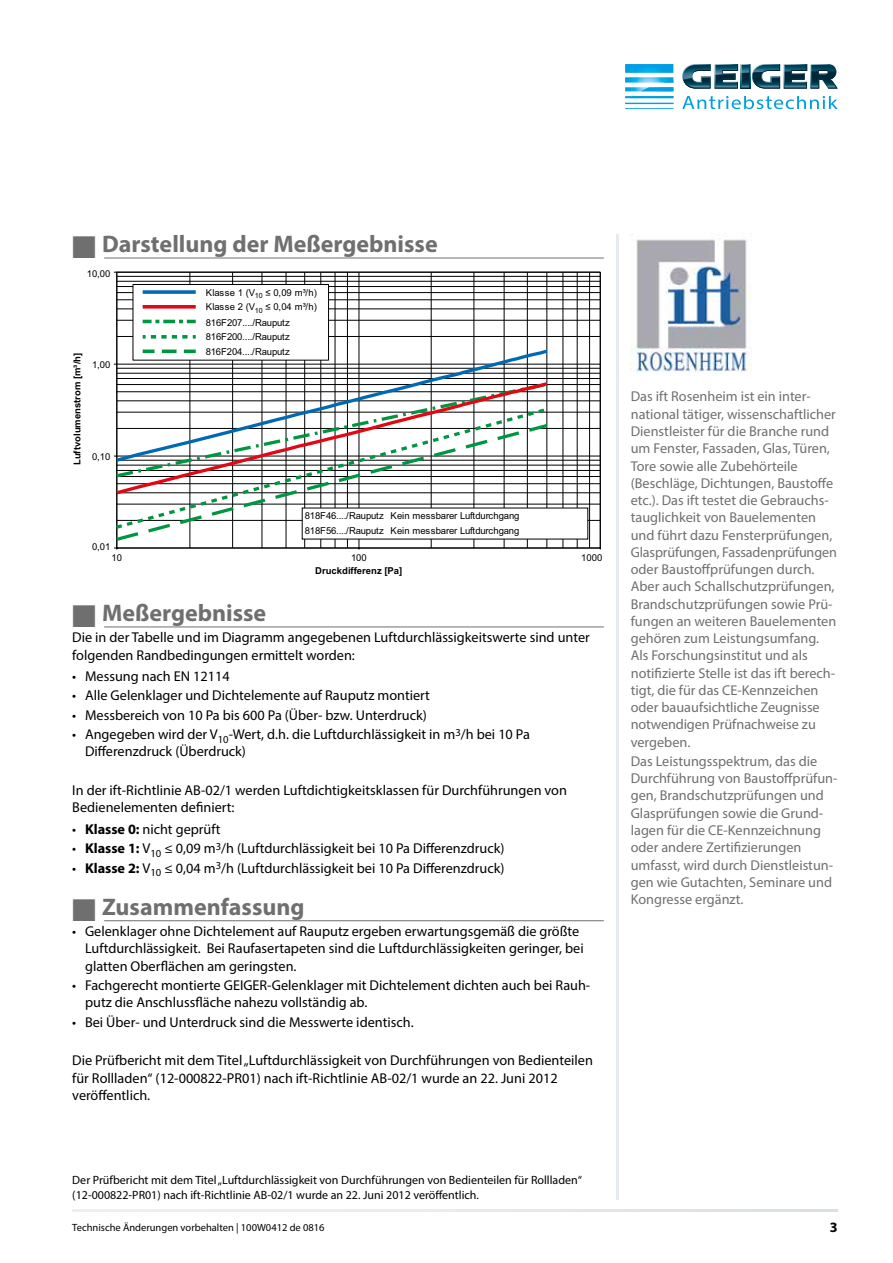
<style>
.page{position:relative;width:893px;height:1263px;background:#fff}
.page>*{position:absolute;margin:0;border:0;box-sizing:border-box;transform-origin:0 0}
.t1{font:700 24px "Myriad Pro";color:#706f6f}
.t2{font:14.25px/17.2px "Myriad Pro";color:#000}
.t3{font:14.25px/17.2px "Myriad Pro";color:#706f6f}
.t4{font:700 14.25px "Myriad Pro";color:#000}
.t5{font:12px/15px "Myriad Pro";color:#000}
.t6{font:10.5px "Myriad Pro";color:#000}
.t7{font:9.45px/14.9px "Arial";letter-spacing:-.015em;color:#000}
.t8{font:700 9.45px "Arial";color:#000}
.s1{font-weight:700}
</style>
<div class="page">
<svg style="left:682px;top:96px;width:156px;height:13px"></svg>
<svg style="left:625px;top:64px;width:48px;height:45px"></svg>
<svg style="left:682px;top:64px;width:156px;height:25px"></svg>
<hr style="left:617px;top:234px;width:2px;height:965px;background:#e5ebf0">
<hr style="left:104px;top:258px;width:500px;height:1px;background:#706f6f">
<hr style="left:104px;top:626px;width:500px;height:1px;background:#706f6f">
<hr style="left:104px;top:920px;width:500px;height:1px;background:#706f6f">
<hr style="left:117px;top:520px;width:483px;height:1px;background:#000">
<hr style="left:117px;top:504px;width:483px;height:1px;background:#000">
<hr style="left:117px;top:492px;width:483px;height:1px;background:#000">
<hr style="left:117px;top:483px;width:483px;height:1px;background:#000">
<hr style="left:117px;top:476px;width:483px;height:1px;background:#000">
<hr style="left:117px;top:470px;width:483px;height:1px;background:#000">
<hr style="left:117px;top:465px;width:483px;height:1px;background:#000">
<hr style="left:117px;top:460px;width:483px;height:1px;background:#000">
<hr style="left:117px;top:428px;width:483px;height:1px;background:#000">
<hr style="left:117px;top:412px;width:483px;height:1px;background:#000">
<hr style="left:117px;top:401px;width:483px;height:1px;background:#000">
<hr style="left:117px;top:391px;width:483px;height:1px;background:#000">
<hr style="left:117px;top:384px;width:483px;height:1px;background:#000">
<hr style="left:117px;top:378px;width:483px;height:1px;background:#000">
<hr style="left:117px;top:373px;width:483px;height:1px;background:#000">
<hr style="left:117px;top:368px;width:483px;height:1px;background:#000">
<hr style="left:117px;top:336px;width:483px;height:1px;background:#000">
<hr style="left:117px;top:320px;width:483px;height:1px;background:#000">
<hr style="left:117px;top:309px;width:483px;height:1px;background:#000">
<hr style="left:117px;top:299px;width:483px;height:1px;background:#000">
<hr style="left:117px;top:292px;width:483px;height:1px;background:#000">
<hr style="left:117px;top:286px;width:483px;height:1px;background:#000">
<hr style="left:117px;top:281px;width:483px;height:1px;background:#000">
<hr style="left:117px;top:276px;width:483px;height:1px;background:#000">
<hr style="left:117px;top:456px;width:483px;height:1px;background:#000">
<hr style="left:117px;top:364px;width:483px;height:1px;background:#000">
<hr style="left:117px;top:272px;width:483px;height:1px;background:#000">
<hr style="left:190px;top:272px;width:1px;height:276px;background:#000">
<hr style="left:232px;top:272px;width:1px;height:276px;background:#000">
<hr style="left:262px;top:272px;width:1px;height:276px;background:#000">
<hr style="left:286px;top:272px;width:1px;height:276px;background:#000">
<hr style="left:304px;top:272px;width:1px;height:276px;background:#000">
<hr style="left:321px;top:272px;width:1px;height:276px;background:#000">
<hr style="left:335px;top:272px;width:1px;height:276px;background:#000">
<hr style="left:347px;top:272px;width:1px;height:276px;background:#000">
<hr style="left:431px;top:272px;width:1px;height:276px;background:#000">
<hr style="left:474px;top:272px;width:1px;height:276px;background:#000">
<hr style="left:504px;top:272px;width:1px;height:276px;background:#000">
<hr style="left:527px;top:272px;width:1px;height:276px;background:#000">
<hr style="left:547px;top:272px;width:1px;height:276px;background:#000">
<hr style="left:563px;top:272px;width:1px;height:276px;background:#000">
<hr style="left:577px;top:272px;width:1px;height:276px;background:#000">
<hr style="left:589px;top:272px;width:1px;height:276px;background:#000">
<hr style="left:359px;top:272px;width:1px;height:276px;background:#000">
<hr style="left:600px;top:272px;width:1px;height:276px;background:#000">
<hr style="left:117px;top:272px;width:1px;height:276px;background:#000">
<hr style="left:117px;top:548px;width:483px;height:1px;background:#000">
<div style="left:133px;top:285px;width:196px;height:75px;background:#fff"></div>
<div style="left:133px;top:284px;width:196px;height:76px;border:1px solid #000"></div>
<div style="left:302px;top:508px;width:286px;height:31px;background:#fff"></div>
<svg style="left:143px;top:290px;width:53px;height:4px"></svg>
<svg style="left:143px;top:320px;width:53px;height:3px"></svg>
<svg style="left:143px;top:335px;width:53px;height:4px"></svg>
<svg style="left:143px;top:305px;width:53px;height:4px"></svg>
<svg style="left:113px;top:346px;width:434px;height:151px"></svg>
<svg style="left:117px;top:404px;width:430px;height:17px"></svg>
<svg style="left:117px;top:421px;width:430px;height:122px"></svg>
<img style="left:631px;top:239px;width:121px;height:133px">
<h1 class="t1" style="left:72px;top:228px;width:367px">■ Darstellung der Meßergebnisse</h1>
<p class="t7" style="left:87px;top:267px;width:25px">10,00</p>
<p class="t8" style="left:71px;top:465px;width:114px;rotate:-90deg">Luftvolumenstrom [m³/h]</p>
<p class="t7" style="left:92px;top:358px;width:20px">1,00</p>
<p class="t7" style="left:92px;top:449px;width:20px">0,10</p>
<p class="t7" style="left:92px;top:539px;width:20px">0,01</p>
<p class="t7" style="left:206px;top:285px;width:113px">Klasse 1 (V<sub>10</sub> ≤ 0,09 m³/h)<br>Klasse 2 (V<sub>10</sub> ≤ 0,04 m³/h)<br>816F207..../Rauputz<br>816F200..../Rauputz<br>816F204..../Rauputz</p>
<p class="t7" style="left:305px;top:509px;width:216px">818F46..../Rauputz Kein messbarer Luftdurchgang<br>818F56..../Rauputz Kein messbarer Luftdurchgang</p>
<p class="t7" style="left:112px;top:551px;width:12px">10</p>
<p class="t7" style="left:351px;top:551px;width:17px">100</p>
<p class="t7" style="left:581px;top:551px;width:23px">1000</p>
<p class="t8" style="left:315px;top:564px;width:89px">Druckdifferenz [Pa]</p>
<h1 class="t1" style="left:72px;top:597px;width:196px">■ Meßergebnisse</h1>
<p class="t2" style="left:72px;top:629px;width:519px">Die in der Tabelle und im Diagramm angegebenen Luftdurchlässigkeitswerte sind unter folgenden Randbedingungen ermittelt worden:</p>
<p class="t2" style="left:72px;top:667px;width:159px">• Messung nach EN 12114</p>
<p class="t2" style="left:72px;top:687px;width:359px">• Alle Gelenklager und Dichtelemente auf Rauputz montiert</p>
<p class="t2" style="left:72px;top:706px;width:356px">• Messbereich von 10 Pa bis 600 Pa (Über- bzw. Unterdruck)</p>
<p class="t2" style="left:85px;top:726px;width:446px;text-indent:-13px">• Angegeben wird der V<sub>10</sub>-Wert, d.h. die Luftdurchlässigkeit in m<sup>3</sup>/h bei 10 Pa<br>Differenzdruck (Überdruck)</p>
<p class="t2" style="left:72px;top:782px;width:496px">In der ift-Richtlinie AB-02/1 werden Luftdichtigkeitsklassen für Durchführungen von<br>Bedienelementen definiert:</p>
<p class="t2" style="left:72px;top:820px;width:150px">• <span class="s1">Klasse 0:</span> nicht geprüft</p>
<p class="t2" style="left:72px;top:840px;width:434px">• <span class="s1">Klasse 1:</span> V<sub>10</sub> ≤ 0,09 m<sup>3</sup>/h (Luftdurchlässigkeit bei 10 Pa Differenzdruck)</p>
<p class="t2" style="left:72px;top:859px;width:434px">• <span class="s1">Klasse 2:</span> V<sub>10</sub> ≤ 0,04 m<sup>3</sup>/h (Luftdurchlässigkeit bei 10 Pa Differenzdruck)</p>
<h1 class="t1" style="left:72px;top:891px;width:234px">■ Zusammenfassung</h1>
<p class="t2" style="left:85px;top:922px;width:500px;text-indent:-13px">• Gelenklager ohne Dichtelement auf Rauputz ergeben erwartungsgemäß die größte<br>Luftdurchlässigkeit. Bei Raufasertapeten sind die Luftdurchlässigkeiten geringer, bei glatten Oberflächen am geringsten.</p>
<p class="t2" style="left:85px;top:976px;width:507px;text-indent:-13px">• Fachgerecht montierte GEIGER-Gelenklager mit Dichtelement dichten auch bei Rauh&shy;putz die Anschlussfläche nahezu vollständig ab.</p>
<p class="t2" style="left:72px;top:1013px;width:343px">• Bei Über- und Unterdruck sind die Messwerte identisch.</p>
<p class="t2" style="left:72px;top:1052px;width:522px">Die Prüfbericht mit dem Titel „Luftdurchlässigkeit von Durchführungen von Bedienteilen für Rollladen“ (12-000822-PR01) nach ift-Richtlinie AB-02/1 wurde an 22. Juni 2012 veröffentlich.</p>
<p class="t3" style="left:631px;top:388px;width:208px">Das ift Rosenheim ist ein inter&shy;national tätiger, wissenschaftlicher Dienstleister für die Branche rund um Fenster, Fassaden, Glas, Türen, Tore sowie alle Zubehörteile (Beschläge, Dichtungen, Baustoffe etc.). Das ift testet die Gebrauchs&shy;tauglichkeit von Bauelementen und führt dazu Fensterprüfungen, Glasprüfungen, Fassadenprüfungen oder Baustoffprüfungen durch.<br>Aber auch Schallschutzprüfungen, Brandschutzprüfungen sowie Prü&shy;fungen an weiteren Bauelementen gehören zum Leistungsumfang.<br>Als Forschungsinstitut und als notifizierte Stelle ist das ift berech&shy;tigt, die für das CE-Kennzeichen oder bauaufsichtliche Zeugnisse notwendigen Prüfnachweise zu vergeben.</p>
<p class="t3" style="left:631px;top:752px;width:208px">Das Leistungsspektrum, das die<br>Durchführung von Baustoffprüfun&shy;gen, Brandschutzprüfungen und<br>Glasprüfungen sowie die Grund&shy;lagen für die CE-Kennzeichnung oder andere Zertifizierungen umfasst, wird durch Dienstleistun&shy;gen wie Gutachten, Seminare und<br>Kongresse ergänzt.</p>
<p class="t5" style="left:72px;top:1172px;width:511px">Der Prüfbericht mit dem Titel „Luftdurchlässigkeit von Durchführungen von Bedienteilen für Rollladen“ (12-000822-PR01) nach ift-Richtlinie AB-02/1 wurde an 22. Juni 2012 veröffentlich.</p>
<p class="t6" style="left:72px;top:1221px;width:254px">Technische Änderungen vorbehalten | 100W0412 de 0816</p>
<p class="t4" style="left:830px;top:1218px;width:9px">3</p>
</div>
